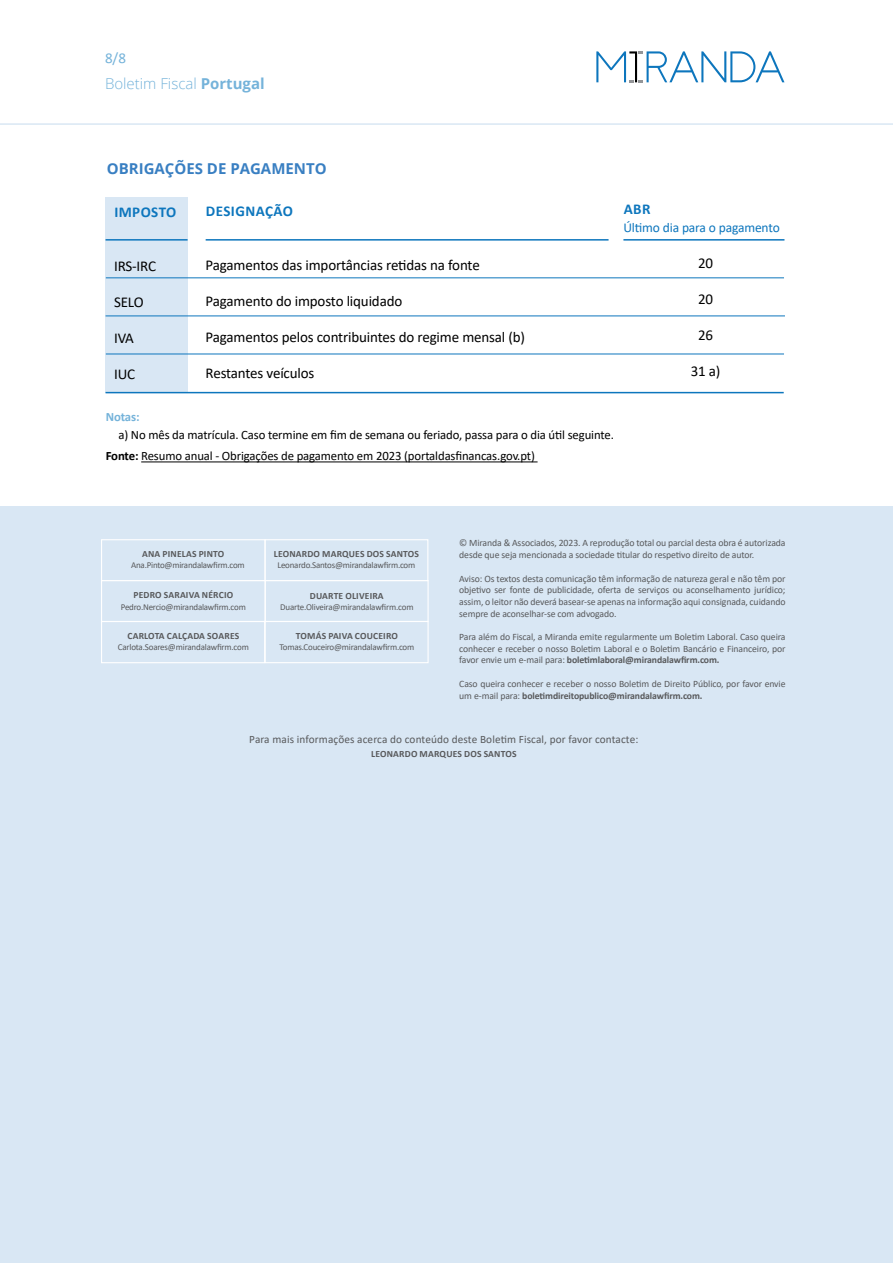
<style>
.page{position:relative;width:893px;height:1263px;background:#fff}
.page>*{position:absolute;margin:0;border:0;box-sizing:border-box;transform-origin:0 0}
.t1{font:15px "Calibri";letter-spacing:-.01em;color:#000}
.t2{font:300 15px "Open Sans";color:#75b3da}
.t3{font:700 15px "Open Sans";color:#397fc2}
.t4{font:700 15px "Calibri";letter-spacing:.03em;color:#0d76bd}
.t5{font:15px "Calibri";color:#75b3da}
.t6{font:13.5px "Calibri";letter-spacing:-.01em;color:#0d76bd}
.t7{font:12.75px/21px "Calibri";letter-spacing:-.01em;color:#000}
.t8{font:700 12.75px "Calibri";letter-spacing:-.01em;color:#75b3da}
.t9{font:11.25px "Calibri";letter-spacing:.01em;color:#58595b}
.t10{font:9.75px/11.7px "Calibri";letter-spacing:-.01em;color:#58595b}
.t11{font:700 9.6px "Calibri";letter-spacing:.02em;color:#58595b}
.t12{font:9px "Calibri";letter-spacing:-.025em;color:#58595b}
.s1{font-weight:700}
</style>
<div class="page">
<svg style="left:596px;top:51px;width:188px;height:31px"></svg>
<hr style="left:0;top:123px;width:893px;height:2px;background:#d9e7f4">
<div style="left:106px;top:197px;width:82px;height:196px;background:#d9e7f4"></div>
<hr style="left:106px;top:354px;width:678px;height:1px;background:#0d76bd">
<hr style="left:106px;top:239px;width:82px;height:2px;background:#0d76bd">
<hr style="left:206px;top:239px;width:403px;height:2px;background:#0d76bd">
<hr style="left:623px;top:239px;width:161px;height:2px;background:#0d76bd">
<hr style="left:106px;top:316px;width:679px;height:1px;background:#0d76bd">
<hr style="left:106px;top:392px;width:678px;height:1px;background:#0d76bd">
<hr style="left:106px;top:278px;width:678px;height:1px;background:#0d76bd">
<hr style="left:141px;top:461px;width:397px;height:1px;background:#000">
<div style="left:0;top:507px;width:893px;height:756px;background:#d9e7f4"></div>
<div style="left:101px;top:580px;width:165px;height:42px;border:1px solid #fff"></div>
<div style="left:265px;top:621px;width:164px;height:42px;border:1px solid #fff"></div>
<div style="left:265px;top:580px;width:164px;height:42px;border:1px solid #fff"></div>
<div style="left:101px;top:621px;width:164px;height:42px;border:1px solid #fff"></div>
<div style="left:101px;top:539px;width:165px;height:42px;border:1px solid #fff"></div>
<div style="left:264px;top:539px;width:164px;height:42px;border:1px solid #fff"></div>
<h1 class="t5" style="left:105px;top:47px;width:23px">8/8</h1>
<h1 class="t2" style="left:105px;top:73px;width:161px">Boletim Fiscal <span class="s1">Portugal</span></h1>
<h1 class="t3" style="left:107px;top:158px;width:221px">OBRIGAÇÕES DE PAGAMENTO</h1>
<h1 class="t4" style="left:114px;top:202px;width:63px">IMPOSTO</h1>
<h1 class="t1" style="left:114px;top:256px;width:44px">IRS-IRC</h1>
<h1 class="t1" style="left:114px;top:292px;width:30px">SELO</h1>
<h1 class="t1" style="left:114px;top:328px;width:21px">IVA</h1>
<h1 class="t1" style="left:114px;top:364px;width:23px">IUC</h1>
<h1 class="t4" style="left:206px;top:200px;width:88px">DESIGNAÇÃO</h1>
<h1 class="t1" style="left:206px;top:255px;width:276px">Pagamentos das importâncias retidas na fonte</h1>
<h1 class="t1" style="left:206px;top:291px;width:198px">Pagamento do imposto liquidado</h1>
<h1 class="t1" style="left:206px;top:327px;width:321px">Pagamentos pelos contribuintes do regime mensal (b)</h1>
<h1 class="t1" style="left:206px;top:363px;width:110px">Restantes veículos</h1>
<h1 class="t4" style="left:624px;top:199px;width:28px">ABR</h1>
<h2 class="t6" style="left:623px;top:219px;width:158px">Último dia para o pagamento</h2>
<h1 class="t1" style="left:698px;top:253px;width:17px">20</h1>
<h1 class="t1" style="left:698px;top:289px;width:17px">20</h1>
<h1 class="t1" style="left:698px;top:325px;width:17px">26</h1>
<h1 class="t1" style="left:691px;top:361px;width:31px">31 a)</h1>
<h3 class="t8" style="left:106px;top:408px;width:35px">NOTAS:</h3>
<h3 class="t7" style="left:106px;top:424px;width:510px;text-indent:13px">a) No mês da matrícula. Caso termine em fim de semana ou feriado, passa para o dia útil seguinte.<br><span class="s1">FONTE:</span> Resumo anual - Obrigações de pagamento em 2023 (portaldasfinancas.gov.pt)</h3>
<p class="t11" style="left:142px;top:547px;width:84px">ANA PINELAS PINTO</p>
<p class="t12" style="left:131px;top:559px;width:115px">Ana.Pinto@mirandalawfirm.com</p>
<p class="t11" style="left:133px;top:588px;width:12px">PEDRO</p>
<p class="t11" style="left:164px;top:588px;width:11px">SARAI</p>
<p class="t11" style="left:189px;top:588px;width:31px">VA NÉRCIO</p>
<p class="t12" style="left:121px;top:600px;width:127px">Pedro.Nercio@mirandalawfirm.com</p>
<p class="t11" style="left:127px;top:629px;width:12px">CARLOTA</p>
<p class="t11" style="left:167px;top:629px;width:12px">CALÇADA</p>
<p class="t11" style="left:207px;top:629px;width:12px">SOARES</p>
<p class="t12" style="left:118px;top:641px;width:133px">Carlota.Soares@mirandalawfirm.com</p>
<p class="t11" style="left:274px;top:547px;width:12px">LEONARDO</p>
<p class="t11" style="left:322px;top:547px;width:33px">MARQUES</p>
<p class="t11" style="left:367px;top:547px;width:7px">DOS</p>
<p class="t11" style="left:386px;top:547px;width:12px">SANTOS</p>
<p class="t12" style="left:277px;top:559px;width:139px">Leonardo.Santos@mirandalawfirm.com</p>
<p class="t11" style="left:310px;top:589px;width:13px">DUARTE</p>
<p class="t11" style="left:345px;top:589px;width:25px">OLIVEIRA</p>
<p class="t12" style="left:280px;top:601px;width:135px">Duarte.Oliveira@mirandalawfirm.com</p>
<p class="t11" style="left:296px;top:629px;width:71px">TOM ÁS PAI VA COUCEIRO</p>
<p class="t12" style="left:279px;top:641px;width:136px">Tomas.Couceiro@mirandalawfirm.com</p>
<p class="t10" style="left:459px;top:537px;width:328px">© Miranda &amp; Associados, 2023. A reprodução total ou parcial desta obra é autorizada desde que seja mencionada a sociedade titular do respetivo direito de autor.</p>
<p class="t10" style="left:459px;top:572px;width:328px;text-align:justify">Aviso: Os textos desta comunicação têm informação de natureza geral e não têm por objetivo ser fonte de publicidade, oferta de serviços ou aconselhamento jurídico; assim, o leitor não deverá basear-se apenas na informação aqui consignada, cuidando sempre de aconselhar-se com advogado.</p>
<p class="t10" style="left:459px;top:631px;width:328px;text-align:justify">Para além do Fiscal, a Miranda emite regularmente um Boletim Laboral. Caso queira conhecer e receber o nosso Boletim Laboral e o Boletim Bancário e Financeiro, por favor envie um e-mail para: <span class="s1">BOLETIMLABORAL@MIRANDALAWFIRM.COM.</span></p>
<p class="t10" style="left:459px;top:677px;width:328px">Caso queira conhecer e receber o nosso Boletim de Direito Público, por favor envie um e-mail para: <span class="s1">BOLETIMDIREITOPUBLICO@MIRANDALAWFIRM.COM.</span></p>
<p class="t9" style="left:249px;top:731px;width:391px">Para mais informações acerca do conteúdo deste Boletim Fiscal, por favor contacte:</p>
<p class="t11" style="left:371px;top:747px;width:12px">LEONARDO</p>
<p class="t11" style="left:420px;top:747px;width:33px">MARQUES</p>
<p class="t11" style="left:464px;top:747px;width:7px">DOS</p>
<p class="t11" style="left:484px;top:747px;width:12px">SANTOS</p>
</div>
